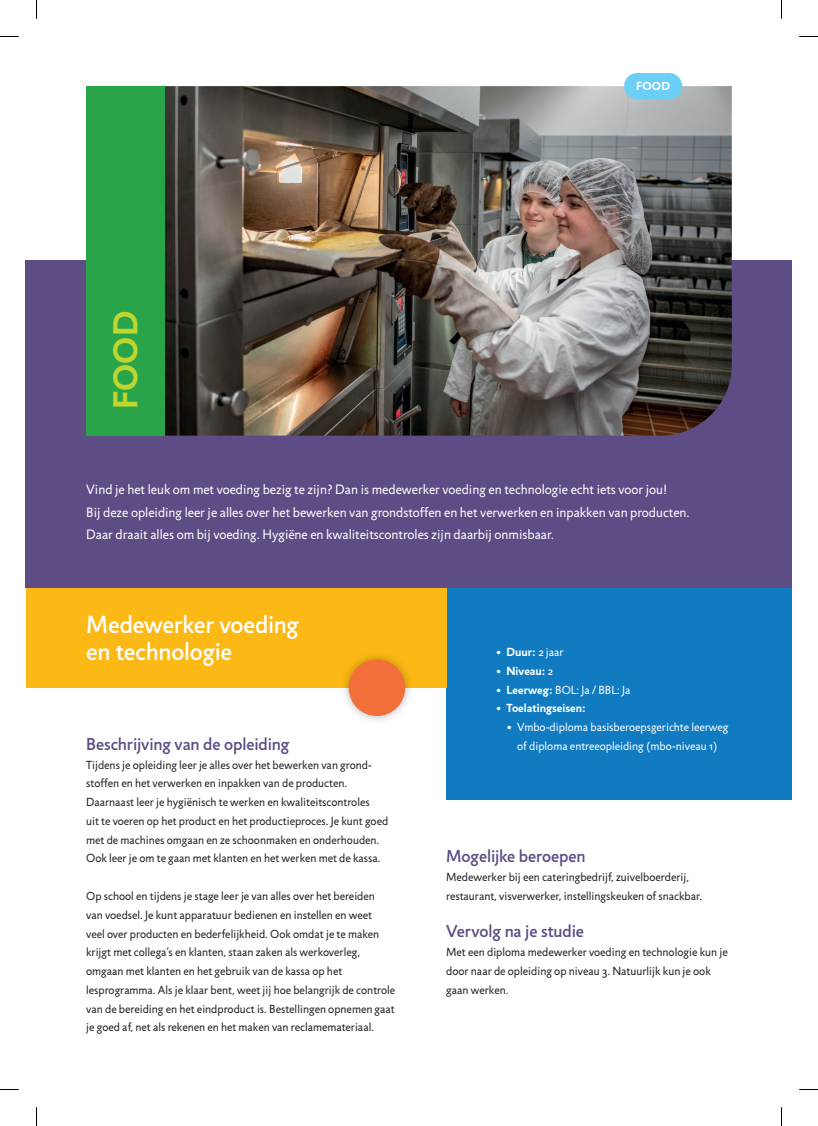
<style>
.page{position:relative;width:818px;height:1126px;background:#fff}
.page>*{position:absolute;margin:0;border:0;box-sizing:border-box;transform-origin:0 0}
.t1{font:700 35px "Jigsaw";color:#bed630}
.t2{font:500 25px/26.2px "Jigsaw";letter-spacing:-.005em;color:#fff}
.t3{font:500 17.5px "Jigsaw";letter-spacing:-.005em;color:#5e4c85}
.t4{font:13.75px/22.5px "Jigsaw";color:#fff}
.t5{font:11.88px/18.8px "Jigsaw";color:#231f20}
.t6{font:11.88px/18.8px "Jigsaw";color:#fff;text-align:center}
.t7{font:700 11.88px "Jigsaw";color:#fff}
.s1{font-weight:400}
.s2{font-weight:700}
</style>
<div class="page">
<div style="left:446px;top:588px;width:345px;height:211px;background:#107bc1"></div>
<div style="left:26px;top:588px;width:420px;height:99px;background:#fcb814"></div>
<img style="left:340px;top:655px;width:72px;height:66px">
<div style="left:348px;top:659px;width:57px;height:57px;background:#f26f39;border-radius:50%"></div>
<div style="left:26px;top:261px;width:765px;height:327px;background:#5e4c85"></div>
<img style="left:164px;top:86px;width:567px;height:349px">
<div style="left:86px;top:86px;width:78px;height:349px;background:#29a449"></div>
<div style="left:623px;top:73px;width:58px;height:26px;background:#6bcff6;border-radius:13px"></div>
<svg style="left:0;top:36px;width:19px;height:1px"></svg>
<svg style="left:799px;top:36px;width:18px;height:1px"></svg>
<svg style="left:0;top:1089px;width:19px;height:1px"></svg>
<svg style="left:799px;top:1089px;width:18px;height:1px"></svg>
<svg style="left:36px;top:0;width:1px;height:19px"></svg>
<svg style="left:36px;top:1107px;width:1px;height:18px"></svg>
<h1 class="t1" style="left:104px;top:409px;width:99px;rotate:-90deg">FOOD</h1>
<p class="t7" style="left:636px;top:79px;width:35px">FOOD</p>
<p class="t4" style="left:86px;top:478px;width:604px">Vind je het leuk om met voeding bezig te zijn? Dan is medewerker voeding en technologie echt iets voor jou!<br>Bij deze opleiding leer je alles over het bewerken van grondstoffen en het verwerken en inpakken van producten.<br>Daar draait alles om bij voeding. Hygiëne en kwaliteitscontroles zijn daarbij onmisbaar.</p>
<h2 class="t2" style="left:86px;top:611px;width:214px">Medewerker voeding en technologie</h2>
<h3 class="t3" style="left:86px;top:733px;width:204px">Beschrijving van de opleiding</h3>
<p class="t5" style="left:86px;top:755px;width:303px">Tijdens je opleiding leer je alles over het bewerken van grond&shy;stoffen en het verwerken en inpakken van de producten.<br>Daarnaast leer je hygiënisch te werken en kwaliteitscontroles<br>uit te voeren op het product en het productieproces. Je kunt goed met de machines omgaan en ze schoonmaken en onderhouden.<br>Ook leer je om te gaan met klanten en het werken met de kassa.</p>
<p class="t5" style="left:86px;top:886px;width:310px">Op school en tijdens je stage leer je van alles over het bereiden<br>van voedsel. Je kunt apparatuur bedienen en instellen en weet<br>veel over producten en bederfelijkheid. Ook omdat je te maken krijgt met collega’s en klanten, staan zaken als werkoverleg, omgaan met klanten en het gebruik van de kassa op het lesprogramma. Als je klaar bent, weet jij hoe belangrijk de controle van de bereiding en het eindproduct is. Bestellingen opnemen gaat je goed af, net als rekenen en het maken van reclamemateriaal.</p>
<p class="t7" style="left:495px;top:644px;width:69px">• Duur: <span class="s1">2 jaar</span></p>
<p class="t7" style="left:495px;top:663px;width:59px">• Niveau: <span class="s1">2</span></p>
<p class="t6" style="left:495px;top:680px;width:136px"><span class="s2">• Leerweg:</span> BOL: Ja / BBL: Ja</p>
<p class="t7" style="left:495px;top:701px;width:91px">• Toelatingseisen:</p>
<p class="t6" style="left:506px;top:717px;width:223px">• Vmbo-diploma basisberoepsgerichte leerweg of diploma entreeopleiding (mbo-niveau 1)</p>
<h3 class="t3" style="left:446px;top:846px;width:141px">Mogelijke beroepen</h3>
<p class="t5" style="left:446px;top:867px;width:257px">Medewerker bij een cateringbedrijf, zuivelboerderij, restaurant, visverwerker, instellingskeuken of snackbar.</p>
<h3 class="t3" style="left:446px;top:921px;width:139px">Vervolg na je studie</h3>
<p class="t5" style="left:446px;top:942px;width:283px">Met een diploma medewerker voeding en technologie kun je door naar de opleiding op niveau 3. Natuurlijk kun je ook gaan werken.</p>
</div>
